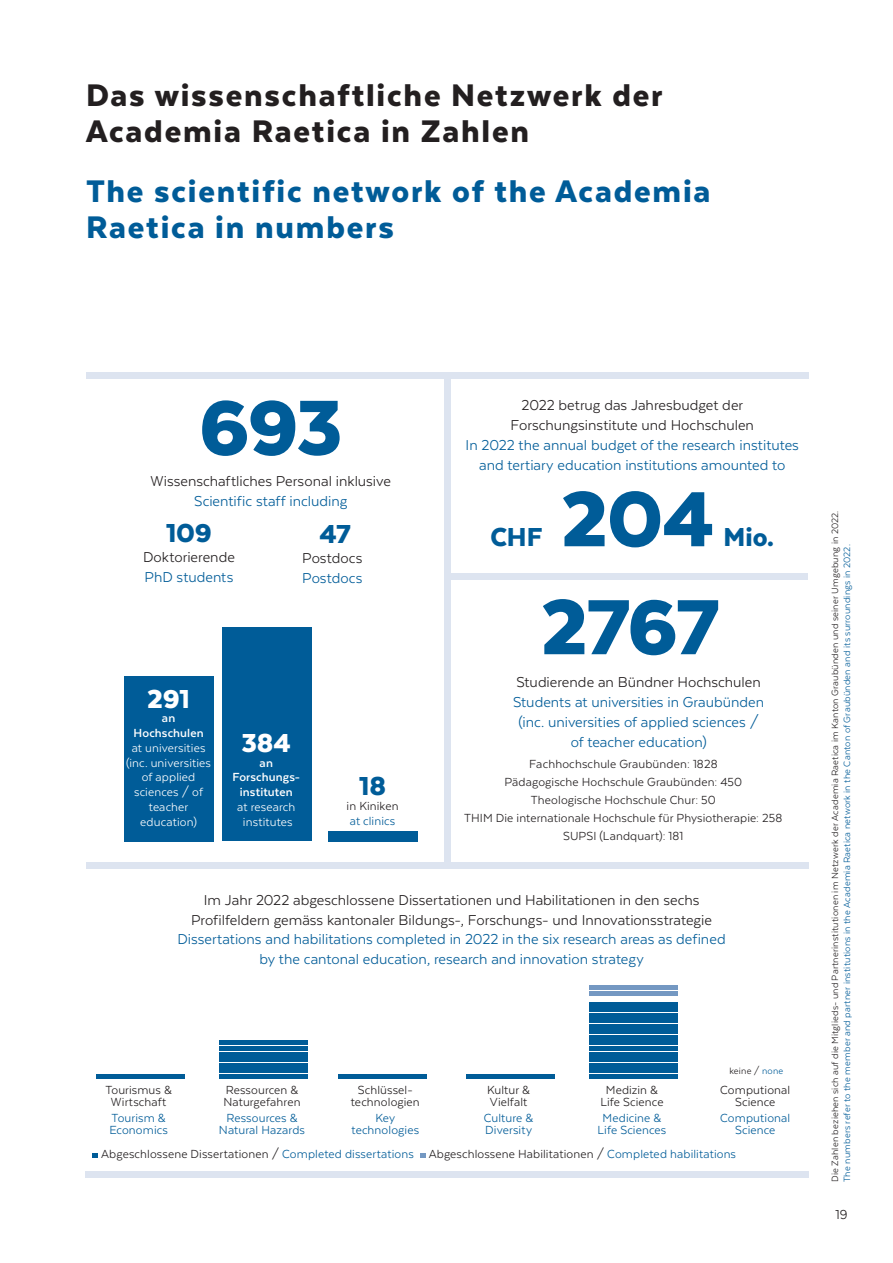
<style>
.page{position:relative;width:893px;height:1263px;background:#fff}
.page>*{position:absolute;margin:0;border:0;box-sizing:border-box;transform-origin:0 0}
.t1{font:900 90px "Texta";letter-spacing:-.025em;color:#005c98}
.t2{font:900 36px/36px "Texta";letter-spacing:.05em;color:#231f20}
.t3{font:900 36px/36px "Texta";letter-spacing:.05em;color:#005c98}
.t4{font:900 30px "Texta";letter-spacing:-.005em;color:#005c98}
.t5{font:900 30px "Texta";letter-spacing:-.005em;color:#fff}
.t6{font:16.5px/19.8px "Texta";color:#005c98;text-align:center}
.t7{font:16.5px/19.8px "Texta";color:#231f20;text-align:center}
.t8{font:15px "Texta";color:#231f20}
.t9{font:13.5px/12px "Texta";letter-spacing:.01em;color:#231f20;text-align:center}
.t10{font:13.5px/12px "Texta";letter-spacing:.005em;color:#005c98;text-align:center}
.t11{font:13.5px/14.7px "Texta";letter-spacing:.01em;color:#fff;text-align:center}
.t12{font:700 13.5px/14.7px "Texta";letter-spacing:.01em;color:#fff;text-align:center}
.t13{font:10.5px "Texta";letter-spacing:.015em;color:#231f20}
.t14{font:10.5px "Texta";letter-spacing:.015em;color:#005c98}
.s1{color:#005c98}
</style>
<div class="page">
<div style="left:444px;top:373px;width:7px;height:495px;background:#dde4f0"></div>
<div style="left:86px;top:862px;width:723px;height:6px;background:#dde4f0"></div>
<div style="left:86px;top:372px;width:723px;height:6px;background:#dde4f0"></div>
<div style="left:446px;top:573px;width:362px;height:6px;background:#dde4f0"></div>
<div style="left:124px;top:676px;width:90px;height:165px;background:#005c98"></div>
<div style="left:222px;top:627px;width:90px;height:214px;background:#005c98"></div>
<div style="left:328px;top:831px;width:89px;height:10px;background:#005c98"></div>
<div style="left:85px;top:1171px;width:724px;height:6px;background:#dde4f0"></div>
<svg style="left:92px;top:1154px;width:6px;height:4px"></svg>
<svg style="left:420px;top:1154px;width:6px;height:4px"></svg>
<hr style="left:96px;top:1074px;width:88px;height:4px;background:#005c98">
<hr style="left:220px;top:1074px;width:88px;height:4px;background:#005c98">
<hr style="left:220px;top:1069px;width:88px;height:4px;background:#005c98">
<hr style="left:220px;top:1063px;width:88px;height:4px;background:#005c98">
<div style="left:220px;top:1057px;width:88px;height:5px;background:#005c98"></div>
<hr style="left:220px;top:1052px;width:88px;height:4px;background:#005c98">
<hr style="left:220px;top:1046px;width:88px;height:4px;background:#005c98">
<hr style="left:220px;top:1041px;width:88px;height:4px;background:#005c98">
<hr style="left:466px;top:1074px;width:88px;height:4px;background:#005c98">
<hr style="left:339px;top:1074px;width:88px;height:4px;background:#005c98">
<hr style="left:589px;top:1074px;width:88px;height:4px;background:#005c98">
<hr style="left:589px;top:1069px;width:88px;height:4px;background:#005c98">
<hr style="left:589px;top:1063px;width:88px;height:4px;background:#005c98">
<div style="left:589px;top:1057px;width:88px;height:5px;background:#005c98"></div>
<hr style="left:589px;top:1052px;width:88px;height:4px;background:#005c98">
<hr style="left:589px;top:1046px;width:88px;height:4px;background:#005c98">
<hr style="left:589px;top:1041px;width:88px;height:4px;background:#005c98">
<hr style="left:589px;top:1035px;width:88px;height:4px;background:#005c98">
<hr style="left:589px;top:1030px;width:88px;height:4px;background:#005c98">
<hr style="left:589px;top:1024px;width:88px;height:4px;background:#005c98">
<hr style="left:589px;top:1019px;width:88px;height:4px;background:#005c98">
<hr style="left:589px;top:1013px;width:88px;height:4px;background:#005c98">
<div style="left:589px;top:1007px;width:88px;height:5px;background:#005c98"></div>
<hr style="left:589px;top:1002px;width:88px;height:4px;background:#005c98">
<hr style="left:589px;top:991px;width:88px;height:4px;background:#7498c2">
<hr style="left:589px;top:986px;width:88px;height:4px;background:#7498c2">
<h2 class="t2" style="left:86px;top:77px;width:578px">Das wissenschaftliche Netzwerk der<br>Academia Raetica in Zahlen</h2>
<h2 class="t3" style="left:86px;top:173px;width:626px">The scientific network of the Academia<br>Raetica in numbers</h2>
<h1 class="t1" style="left:199px;top:381px;width:146px">693</h1>
<p class="t7" style="left:151px;top:471px;width:242px">Wissenschaftliches Personal inklusive</p>
<p class="t6" style="left:194px;top:491px;width:155px">Scientific staff including</p>
<h3 class="t4" style="left:166px;top:518px;width:47px">109</h3>
<p class="t7" style="left:143px;top:547px;width:93px">Doktorierende</p>
<p class="t6" style="left:145px;top:567px;width:90px">PhD students</p>
<h3 class="t4" style="left:320px;top:518px;width:33px">47</h3>
<p class="t7" style="left:302px;top:548px;width:62px">Postdocs</p>
<p class="t6" style="left:302px;top:568px;width:62px">Postdocs</p>
<h3 class="t5" style="left:147px;top:683px;width:44px">291</h3>
<p class="t12" style="left:134px;top:711px;width:72px">an<br>Hochschulen</p>
<p class="t11" style="left:126px;top:740px;width:86px">at universities (inc. universities of applied sciences / of teacher education)</p>
<h3 class="t5" style="left:241px;top:727px;width:51px">384</h3>
<p class="t12" style="left:232px;top:755px;width:69px">an<br>Forschungs&shy;instituten</p>
<p class="t11" style="left:237px;top:799px;width:59px">at research institutes</p>
<h3 class="t4" style="left:359px;top:771px;width:28px">18</h3>
<p class="t9" style="left:347px;top:800px;width:53px">in Kiniken</p>
<p class="t10" style="left:350px;top:815px;width:47px">at clinics</p>
<p class="t7" style="left:511px;top:395px;width:245px">2022 betrug das Jahresbudget der<br>Forschungsinstitute und Hochschulen</p>
<p class="t6" style="left:466px;top:435px;width:335px">In 2022 the annual budget of the research institutes and tertiary education institutions amounted to</p>
<h3 class="t4" style="left:491px;top:522px;width:54px">CHF</h3>
<h1 class="t1" style="left:561px;top:472px;width:156px">204</h1>
<h3 class="t4" style="left:724px;top:522px;width:52px">Mio.</h3>
<h1 class="t1" style="left:541px;top:580px;width:180px">2767</h1>
<p class="t7" style="left:516px;top:672px;width:246px">Studierende an Bündner Hochschulen</p>
<p class="t6" style="left:513px;top:692px;width:253px">Students at universities in Graubünden (inc. universities of applied sciences / of teacher education)</p>
<p class="t9" style="left:464px;top:754px;width:319px;line-height:18px">Fachhochschule Graubünden: 1828<br>Pädagogische Hochschule Graubünden: 450<br>Theologische Hochschule Chur: 50<br>THIM Die internationale Hochschule für Physiotherapie: 258<br>SUPSI (Landquart): 181</p>
<p class="t7" style="left:191px;top:890px;width:522px">Im Jahr 2022 abgeschlossene Dissertationen und Habilitationen in den sechs<br>Profilfeldern gemäss kantonaler Bildungs-, Forschungs- und Innovationsstrategie</p>
<p class="t6" style="left:177px;top:929px;width:550px">Dissertations and habilitations completed in 2022 in the six research areas as defined by the cantonal education, research and innovation strategy</p>
<p class="t9" style="left:105px;top:1084px;width:68px">Tourismus &amp;<br>Wirtschaft</p>
<p class="t10" style="left:109px;top:1112px;width:60px;text-align:left">Tourism &amp;<br>Economics</p>
<p class="t9" style="left:223px;top:1084px;width:79px;text-align:left">Ressourcen &amp;<br>Naturgefahren</p>
<p class="t10" style="left:219px;top:1112px;width:88px">Ressources &amp;<br>Natural Hazards</p>
<p class="t9" style="left:351px;top:1084px;width:70px">Schlüssel&shy;technologien</p>
<p class="t10" style="left:352px;top:1112px;width:69px">Key technologies</p>
<p class="t9" style="left:487px;top:1084px;width:44px;text-align:left">Kultur &amp;<br>Vielfalt</p>
<p class="t10" style="left:484px;top:1112px;width:51px;text-align:left">Culture &amp;<br>Diversity</p>
<p class="t9" style="left:600px;top:1084px;width:65px">Medizin &amp;<br>Life Science</p>
<p class="t10" style="left:598px;top:1112px;width:70px">Medicine &amp;<br>Life Sciences</p>
<p class="t13" style="left:729px;top:1066px;width:56px">keine / <span class="s1">none</span></p>
<p class="t9" style="left:720px;top:1084px;width:72px">Computional<br>Science</p>
<p class="t10" style="left:720px;top:1112px;width:72px">Computional<br>Science</p>
<p class="t9" style="left:101px;top:1148px;width:636px">Abgeschlossene Dissertationen / <span class="s1">Completed dissertations</span> Abgeschlossene Habilitationen / <span class="s1">Completed habilitations</span></p>
<p class="t13" style="left:830px;top:1182px;width:673px;rotate:-90deg">Die Zahlen beziehen sich auf die Mitglieds- und Partnerinstitutionen im Netzwerk der Academia Raetica im Kanton Graubünden und seiner Umgebung in 2022.</p>
<p class="t14" style="left:842px;top:1182px;width:639px;rotate:-90deg">The numbers refer to the member and partner institutions in the Academia Raetica network in the Canton of Graubünden and its surroundings in 2022.</p>
<p class="t8" style="left:836px;top:1206px;width:14px">19</p>
</div>
